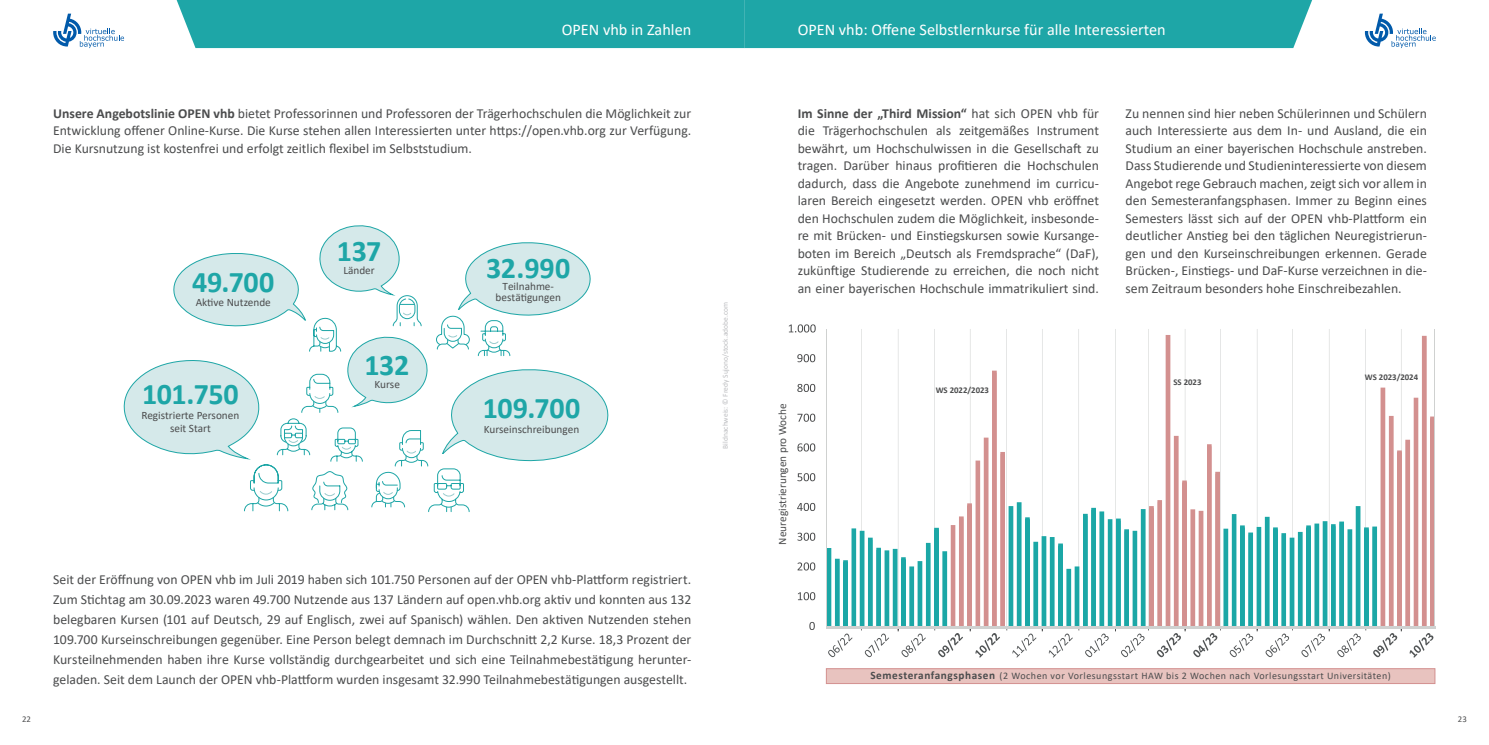
<style>
.page{position:relative;width:1489px;height:745px;background:#fff}
.page>*{position:absolute;margin:0;border:0;box-sizing:border-box;transform-origin:0 0}
.t1{font:700 30px "Calibri";letter-spacing:-.01em;color:#1ea6a7}
.t2{font:16.25px "Calibri";color:#fff}
.t3{font:13.75px/17.5px "Calibri";color:#4b4c4d;text-align:justify}
.t4{font:11.25px/11.2px "Calibri";color:#4b4c4d;text-align:center}
.t5{font:10px "Calibri";letter-spacing:.05em;color:#4b4c4d}
.t6{font:700 8.75px "Calibri";color:#4b4c4d}
.t7{font:8.75px "Calibri";color:#4b4c4d}
.t8{font:7.5px "Calibri";color:#bcbdc0}
.s1{font-weight:700}
.s2{font-weight:700;font-size:11.25px}
</style>
<div class="page">
<svg style="left:53px;top:14px;width:71px;height:34px"></svg>
<svg style="left:1364px;top:14px;width:71px;height:34px"></svg>
<div style="left:177px;top:0;width:1134px;height:48px;background:#1ea6a7"></div>
<hr style="left:861px;top:329px;width:1px;height:297px;background:#cfd1d0">
<hr style="left:934px;top:329px;width:1px;height:297px;background:#cfd1d0">
<hr style="left:1006px;top:329px;width:1px;height:297px;background:#cfd1d0">
<hr style="left:1078px;top:329px;width:1px;height:297px;background:#cfd1d0">
<hr style="left:1148px;top:329px;width:1px;height:297px;background:#cfd1d0">
<hr style="left:1220px;top:329px;width:1px;height:297px;background:#cfd1d0">
<hr style="left:1292px;top:329px;width:1px;height:297px;background:#cfd1d0">
<hr style="left:1365px;top:329px;width:1px;height:297px;background:#cfd1d0">
<hr style="left:897px;top:329px;width:1px;height:297px;background:#cfd1d0">
<hr style="left:969px;top:329px;width:1px;height:297px;background:#cfd1d0">
<hr style="left:1041px;top:329px;width:1px;height:297px;background:#cfd1d0">
<hr style="left:1115px;top:329px;width:1px;height:297px;background:#cfd1d0">
<hr style="left:1184px;top:329px;width:1px;height:297px;background:#cfd1d0">
<hr style="left:1256px;top:329px;width:1px;height:297px;background:#cfd1d0">
<hr style="left:1328px;top:329px;width:1px;height:297px;background:#cfd1d0">
<hr style="left:1400px;top:329px;width:1px;height:297px;background:#cfd1d0">
<svg style="left:827px;top:502px;width:542px;height:124px"></svg>
<hr style="left:826px;top:626px;width:608px;height:2px;background:#cfd1d0">
<svg style="left:809px;top:622px;width:5px;height:7px"></svg>
<svg style="left:798px;top:592px;width:17px;height:8px"></svg>
<svg style="left:797px;top:562px;width:18px;height:8px"></svg>
<svg style="left:797px;top:532px;width:18px;height:8px"></svg>
<svg style="left:797px;top:502px;width:18px;height:8px"></svg>
<svg style="left:797px;top:473px;width:18px;height:8px"></svg>
<svg style="left:797px;top:443px;width:18px;height:8px"></svg>
<svg style="left:797px;top:413px;width:18px;height:8px"></svg>
<svg style="left:797px;top:383px;width:18px;height:9px"></svg>
<svg style="left:797px;top:354px;width:18px;height:8px"></svg>
<svg style="left:788px;top:324px;width:27px;height:8px"></svg>
<div style="left:826px;top:668px;width:608px;height:15px;background:#e8c3bf;border:1px solid #d3908f"></div>
<hr style="left:826px;top:329px;width:1px;height:297px;background:#cfd1d0">
<hr style="left:1434px;top:329px;width:1px;height:297px;background:#cfd1d0">
<svg style="left:123px;top:225px;width:486px;height:287px"></svg>
<svg style="left:828px;top:633px;width:24px;height:23px"></svg>
<svg style="left:861px;top:628px;width:28px;height:28px"></svg>
<svg style="left:897px;top:628px;width:28px;height:28px"></svg>
<svg style="left:934px;top:370px;width:108px;height:287px"></svg>
<svg style="left:1048px;top:633px;width:24px;height:24px"></svg>
<svg style="left:1085px;top:633px;width:23px;height:23px"></svg>
<svg style="left:1114px;top:335px;width:107px;height:321px"></svg>
<svg style="left:1229px;top:628px;width:28px;height:28px"></svg>
<svg style="left:1265px;top:628px;width:27px;height:28px"></svg>
<svg style="left:1301px;top:628px;width:28px;height:28px"></svg>
<svg style="left:1337px;top:628px;width:29px;height:28px"></svg>
<svg style="left:1372px;top:335px;width:62px;height:322px"></svg>
<p class="t2" style="left:561px;top:19px;width:131px">OPEN vhb in Zahlen</p>
<p class="t2" style="left:797px;top:19px;width:369px">OPEN vhb: Offene Selbstlernkurse für alle Interessierten</p>
<p class="t3" style="left:53px;top:104px;width:639px"><span class="s1">Unsere Angebotslinie OPEN vhb</span> bietet Professorinnen und Professoren der Trägerhochschulen die Möglichkeit zur Entwicklung offener Online-Kurse. Die Kurse stehen allen Interessierten unter https://open.vhb.org zur Verfügung.<br>Die Kursnutzung ist kostenfrei und erfolgt zeitlich flexibel im Selbststudium.</p>
<h1 class="t1" style="left:192px;top:260px;width:84px">49.700</h1>
<p class="t4" style="left:196px;top:296px;width:77px">Aktive Nutzende</p>
<h1 class="t1" style="left:142px;top:372px;width:98px">101.750</h1>
<p class="t4" style="left:141px;top:408px;width:99px;line-height:12.5px">Registrierte Personen seit Start</p>
<h1 class="t1" style="left:337px;top:230px;width:46px">137</h1>
<p class="t4" style="left:343px;top:264px;width:33px">Länder</p>
<h1 class="t1" style="left:364px;top:344px;width:46px">132</h1>
<p class="t4" style="left:374px;top:378px;width:27px">Kurse</p>
<h1 class="t1" style="left:486px;top:246px;width:86px">32.990</h1>
<p class="t4" style="left:495px;top:280px;width:67px">Teilnahme&shy;bestätigungen</p>
<h1 class="t1" style="left:483px;top:386px;width:99px">109.700</h1>
<p class="t4" style="left:484px;top:423px;width:97px">Kurseinschreibungen</p>
<p class="t8" style="left:720px;top:448px;width:148px;rotate:-90deg">Bildnachweis: © Fredy Sujono/stock.adobe.com</p>
<p class="t3" style="left:53px;top:568px;width:639px;line-height:20px">Seit der Eröffnung von OPEN vhb im Juli 2019 haben sich 101.750 Personen auf der OPEN vhb-Plattform registriert.<br>Zum Stichtag am 30.09.2023 waren 49.700 Nutzende aus 137 Ländern auf open.vhb.org aktiv und konnten aus 132 belegbaren Kursen (101 auf Deutsch, 29 auf Englisch, zwei auf Spanisch) wählen. Den aktiven Nutzenden stehen 109.700 Kurseinschreibungen gegenüber. Eine Person belegt demnach im Durchschnitt 2,2 Kurse. 18,3 Prozent der Kursteilnehmenden haben ihre Kurse vollständig durchgearbeitet und sich eine Teilnahmebestätigung herunter&shy;geladen. Seit dem Launch der OPEN vhb-Plattform wurden insgesamt 32.990 Teilnahmebestätigungen ausgestellt.</p>
<p class="t3" style="left:797px;top:104px;width:303px"><span class="s1">Im Sinne der „Third Mission“</span> hat sich OPEN vhb für die Trägerhochschulen als zeitgemäßes Instrument bewährt, um Hochschulwissen in die Gesellschaft zu tragen. Darüber hinaus profitieren die Hochschulen dadurch, dass die Angebote zunehmend im curricu&shy;laren Bereich eingesetzt werden. OPEN vhb eröffnet den Hochschulen zudem die Möglichkeit, insbesonde&shy;re mit Brücken- und Einstiegskursen sowie Kursange&shy;boten im Bereich „Deutsch als Fremdsprache“ (DaF), zukünftige Studierende zu erreichen, die noch nicht an einer bayerischen Hochschule immatrikuliert sind.</p>
<p class="t3" style="left:1125px;top:104px;width:303px">Zu nennen sind hier neben Schülerinnen und Schülern auch Interessierte aus dem In- und Ausland, die ein Studium an einer bayerischen Hochschule anstreben.<br>Dass Studierende und Studieninteressierte von diesem Angebot rege Gebrauch machen, zeigt sich vor allem in den Semesteranfangsphasen. Immer zu Beginn eines Semesters lässt sich auf der OPEN vhb-Plattform ein deutlicher Anstieg bei den täglichen Neuregistrierun&shy;gen und den Kurseinschreibungen erkennen. Gerade Brücken-, Einstiegs- und DaF-Kurse verzeichnen in die&shy;sem Zeitraum besonders hohe Einschreibezahlen.</p>
<p class="t4" style="left:776px;top:544px;width:143px;rotate:-90deg">Neuregistrierungen pro Woche</p>
<p class="t6" style="left:935px;top:384px;width:55px">WS 2022/2023</p>
<p class="t6" style="left:1173px;top:376px;width:30px">SS 2023</p>
<p class="t6" style="left:1364px;top:370px;width:55px">WS 2023/2024</p>
<p class="t5" style="left:870px;top:668px;width:522px"><span class="s2">Semesteranfangsphasen</span> (2 Wochen vor Vorlesungsstart HAW bis 2 Wochen nach Vorlesungsstart Universitäten)</p>
<p class="t7" style="left:22px;top:712px;width:10px">22</p>
<p class="t7" style="left:1457px;top:712px;width:10px">23</p>
</div>
